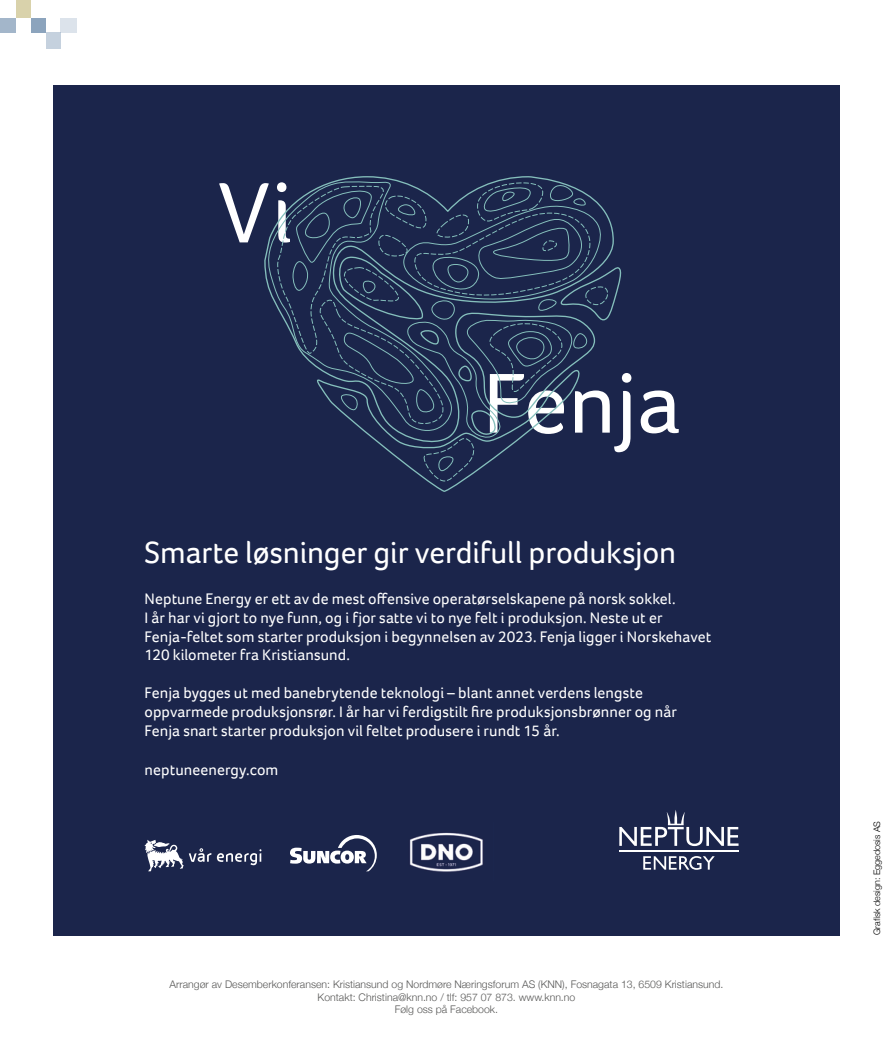
<style>
.page{position:relative;width:893px;height:1063px;background:#fff}
.page>*{position:absolute;margin:0;border:0;box-sizing:border-box;transform-origin:0 0}
.t1{font:87.6px "Foco";letter-spacing:.005em;color:#fff}
.t2{font:31.5px "Foco";letter-spacing:-.005em;color:#fff}
.t3{font:15.75px/18.9px "Foco";letter-spacing:.005em;color:#fff}
.t4{font:300 10.5px/12.6px "Helvetica Neue";color:#585857;text-align:center}
.t5{font:300 9px "Helvetica Neue";color:#000}
</style>
<div class="page">
<div style="left:46px;top:33px;width:15px;height:16px;background:#c5d1de"></div>
<div style="left:61px;top:18px;width:16px;height:15px;background:#dce3eb"></div>
<div style="left:31px;top:18px;width:15px;height:15px;background:#8ca4bd"></div>
<div style="left:0;top:18px;width:16px;height:15px;background:#a3b6ca"></div>
<div style="left:16px;top:0;width:15px;height:18px;background:#d9d2ab"></div>
<div style="left:53px;top:85px;width:787px;height:850px;background:#1b254b"></div>
<svg style="left:643px;top:856px;width:72px;height:14px"></svg>
<hr style="left:619px;top:850px;width:119px;height:2px;background:#fff">
<svg style="left:619px;top:810px;width:119px;height:36px"></svg>
<img style="left:409px;top:832px;width:74px;height:40px">
<svg style="left:290px;top:835px;width:87px;height:36px"></svg>
<svg style="left:145px;top:840px;width:66px;height:31px"></svg>
<svg style="left:217px;top:849px;width:44px;height:16px"></svg>
<svg style="left:275px;top:178px;width:347px;height:314px"></svg>
<h1 class="t1" style="left:218px;top:154px;width:76px">Vi</h1>
<h1 class="t1" style="left:483px;top:345px;width:200px">Fenja</h1>
<h2 class="t2" style="left:145px;top:532px;width:533px">Smarte løsninger gir verdifull produksjon</h2>
<p class="t3" style="left:145px;top:589px;width:568px">Neptune Energy er ett av de mest offensive operatørselskapene på norsk sokkel.<br>I år har vi gjort to nye funn, og i fjor satte vi to nye felt i produksjon. Neste ut er Fenja-feltet som starter produksjon i begynnelsen av 2023. Fenja ligger i Norskehavet 120 kilometer fra Kristiansund.</p>
<p class="t3" style="left:145px;top:683px;width:534px">Fenja bygges ut med banebrytende teknologi – blant annet verdens lengste oppvarmede produksjonsrør. I år har vi ferdigstilt fire produksjonsbrønner og når<br>Fenja snart starter produksjon vil feltet produsere i rundt 15 år.</p>
<p class="t3" style="left:145px;top:760px;width:135px">neptuneenergy.com</p>
<p class="t4" style="left:170px;top:977px;width:555px">Arrangør av Desemberkonferansen: Kristiansund og Nordmøre Næringsforum AS (KNN), Fosnagata 13, 6509 Kristiansund.<br>Kontakt: Christina@knn.no / tlf: 957 07 873. www.knn.no<br>Følg oss på Facebook.</p>
<p class="t5" style="left:870px;top:935px;width:116px;rotate:-90deg">Grafisk design: Eggedosis AS</p>
</div>
